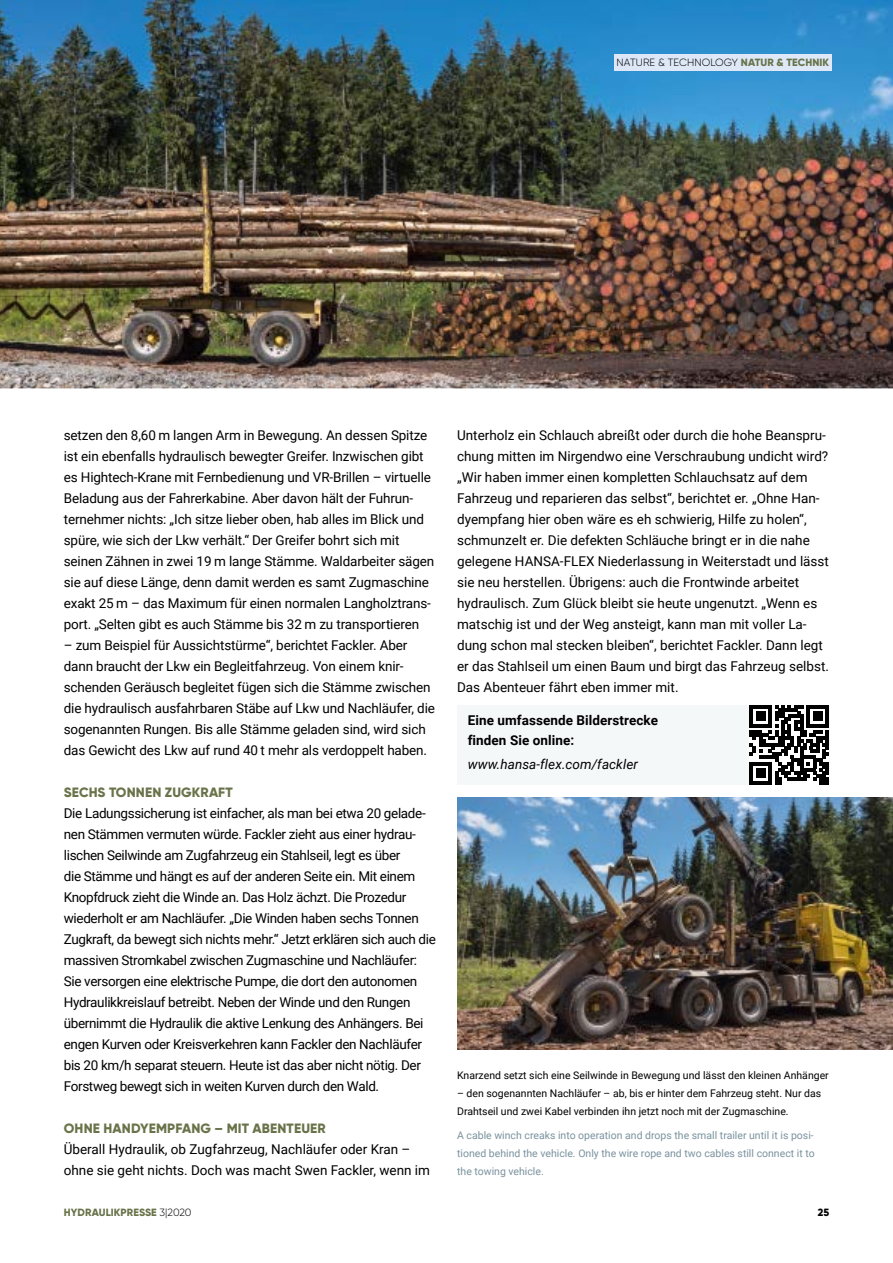
<style>
.page{position:relative;width:893px;height:1263px;background:#fff}
.page>*{position:absolute;margin:0;border:0;box-sizing:border-box;transform-origin:0 0}
.t1{font:13.5px/21px "Roboto";letter-spacing:-.01em;color:#000}
.t2{font:800 13.5px "Gilroy";letter-spacing:.01em;color:#687349}
.t3{font:700 13.5px/19.5px "Roboto";letter-spacing:.005em;color:#000}
.t4{font:italic 13.5px "Roboto";letter-spacing:.005em;color:#000}
.t5{font:10.5px/18px "Roboto";color:#000}
.t6{font:10.5px/18px "Roboto";color:#7a929e;text-align:justify}
.t7{font:300 10.5px "Gilroy";letter-spacing:.01em;color:#000}
.t8{font:800 10.5px "Gilroy";letter-spacing:.01em;color:#687349}
.t9{font:800 10.5px "Gilroy";color:#000}
.s1{font-weight:800;color:#687349}
.s2{font-weight:300;color:#000}
</style>
<div class="page">
<img style="left:457px;top:797px;width:436px;height:252px">
<img style="left:0;top:0;width:893px;height:388px">
<div style="left:614px;top:54px;width:217px;height:16px;background:#dee8f7"></div>
<div style="left:457px;top:705px;width:372px;height:79px;background:#f5f8f9"></div>
<svg style="left:750px;top:705px;width:79px;height:79px"></svg>
<hr style="left:750px;top:781px;width:22px;height:3px;background:#000">
<div style="left:756px;top:768px;width:9px;height:10px;background:#000"></div>
<p class="t7" style="left:617px;top:56px;width:214px">NATURE &amp; TECHNOLOGY <span class="s1">NATUR &amp; TECHNIK</span></p>
<p class="t1" style="left:64px;top:424px;width:372px">setzen den 8,60 m langen Arm in Bewegung. An dessen Spitze ist ein ebenfalls hydraulisch bewegter Greifer. Inzwischen gibt es Hightech-Krane mit Fernbedienung und VR-Brillen – virtuelle Beladung aus der Fahrerkabine. Aber davon hält der Fuhrun&shy;ternehmer nichts: „Ich sitze lieber oben, hab alles im Blick und spüre, wie sich der Lkw verhält.“ Der Greifer bohrt sich mit seinen Zähnen in zwei 19 m lange Stämme. Waldarbeiter sägen sie auf diese Länge, denn damit werden es samt Zugmaschine exakt 25 m – das Maximum für einen normalen Langholztrans&shy;port. „Selten gibt es auch Stämme bis 32 m zu transportieren</p>
<p class="t1" style="left:64px;top:634px;width:373px">– zum Beispiel für Aussichtstürme“, berichtet Fackler. Aber dann braucht der Lkw ein Begleitfahrzeug. Von einem knir&shy;schenden Geräusch begleitet fügen sich die Stämme zwischen die hydraulisch ausfahrbaren Stäbe auf Lkw und Nachläufer, die sogenannten Rungen. Bis alle Stämme geladen sind, wird sich das Gewicht des Lkw auf rund 40 t mehr als verdoppelt haben.</p>
<p class="t2" style="left:64px;top:784px;width:170px">SECHS TONNEN ZUGKRAFT</p>
<p class="t1" style="left:64px;top:802px;width:374px">Die Ladungssicherung ist einfacher, als man bei etwa 20 gelade&shy;nen Stämmen vermuten würde. Fackler zieht aus einer hydrau&shy;lischen Seilwinde am Zugfahrzeug ein Stahlseil, legt es über<br>die Stämme und hängt es auf der anderen Seite ein. Mit einem Knopfdruck zieht die Winde an. Das Holz ächzt. Die Prozedur wiederholt er am Nachläufer. „Die Winden haben sechs Tonnen Zugkraft, da bewegt sich nichts mehr.“ Jetzt erklären sich auch die massiven Stromkabel zwischen Zugmaschine und Nachläufer:<br>Sie versorgen eine elektrische Pumpe, die dort den autonomen Hydraulikkreislauf betreibt. Neben der Winde und den Rungen übernimmt die Hydraulik die aktive Lenkung des Anhängers. Bei engen Kurven oder Kreisverkehren kann Fackler den Nachläufer bis 20 km/h separat steuern. Heute ist das aber nicht nötig. Der Forstweg bewegt sich in weiten Kurven durch den Wald.</p>
<p class="t2" style="left:64px;top:1120px;width:263px">OHNE HANDYEMPFANG – MIT ABENTEUER</p>
<p class="t1" style="left:64px;top:1138px;width:368px">Überall Hydraulik, ob Zugfahrzeug, Nachläufer oder Kran – ohne sie geht nichts. Doch was macht Swen Fackler, wenn im</p>
<p class="t1" style="left:457px;top:424px;width:373px">Unterholz ein Schlauch abreißt oder durch die hohe Beanspru&shy;chung mitten im Nirgendwo eine Verschraubung undicht wird? „Wir haben immer einen kompletten Schlauchsatz auf dem Fahrzeug und reparieren das selbst“, berichtet er. „Ohne Han&shy;dyempfang hier oben wäre es eh schwierig, Hilfe zu holen“, schmunzelt er. Die defekten Schläuche bringt er in die nahe gelegene HANSA-FLEX Niederlassung in Weiterstadt und lässt sie neu herstellen. Übrigens: auch die Frontwinde arbeitet hydraulisch. Zum Glück bleibt sie heute ungenutzt. „Wenn es matschig ist und der Weg ansteigt, kann man mit voller La&shy;dung schon mal stecken bleiben“, berichtet Fackler. Dann legt er das Stahlseil um einen Baum und birgt das Fahrzeug selbst.<br>Das Abenteuer fährt eben immer mit.</p>
<p class="t3" style="left:468px;top:710px;width:192px">Eine umfassende Bilderstrecke finden Sie online:</p>
<p class="t4" style="left:468px;top:754px;width:172px">www.hansa-flex.com/fackler</p>
<p class="t5" style="left:457px;top:1066px;width:373px">Knarzend setzt sich eine Seilwinde in Bewegung und lässt den kleinen Anhänger</p>
<p class="t5" style="left:457px;top:1084px;width:366px">– den sogenannten Nachläufer – ab, bis er hinter dem Fahrzeug steht. Nur das<br>Drahtseil und zwei Kabel verbinden ihn jetzt noch mit der Zugmaschine.</p>
<p class="t6" style="left:457px;top:1126px;width:359px">A cable winch creaks into operation and drops the small trailer until it is posi&shy;tioned behind the vehicle. Only the wire rope and two cables still connect it to the towing vehicle.</p>
<p class="t8" style="left:64px;top:1206px;width:129px">HYDRAULIKPRESSE <span class="s2">3|2020</span></p>
<p class="t9" style="left:818px;top:1206px;width:13px">25</p>
</div>
